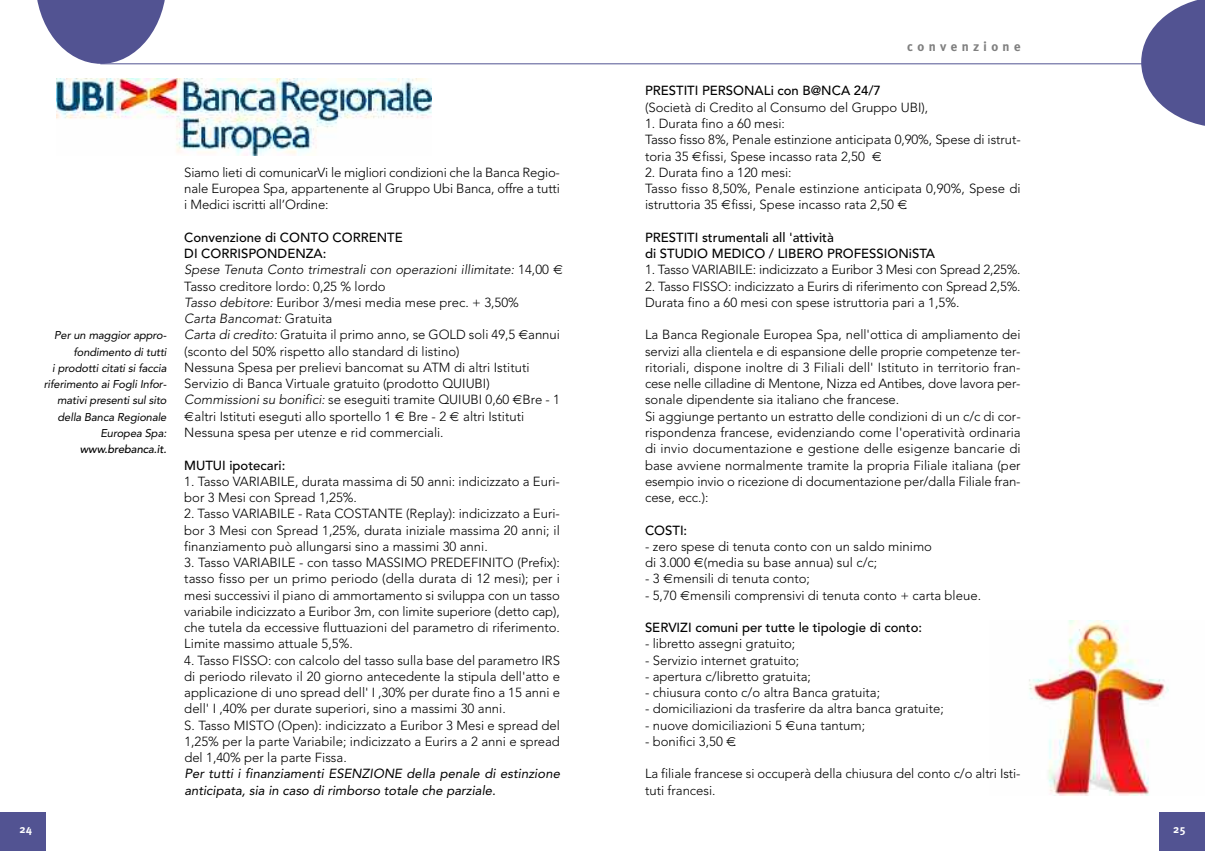
<style>
.page{position:relative;width:1205px;height:851px;background:#fff}
.page>*{position:absolute;margin:0;border:0;box-sizing:border-box;transform-origin:0 0}
.t1{font:300 13.12px/16.2px "Avenir";color:#000}
.t2{font:500 13.12px/16.2px "Avenir";color:#000}
.t3{font:italic 13.12px/16.2px "Avenir";letter-spacing:.005em;color:#000}
.t4{font:italic 300 13.12px "Avenir";color:#000}
.t5{font:700 13.12px "Meta";letter-spacing:.34em;color:#808080}
.t6{font:italic 11.25px/16.2px "Avenir";letter-spacing:-.01em;color:#000;text-align:right}
.t7{font:italic 500 11.25px "Avenir";letter-spacing:-.01em;color:#000}
.t8{font:700 11.25px "Meta";color:#fff}
.s1{font-style:normal}
.s2{font-style:italic}
</style>
<div class="page">
<img style="left:1029px;top:620px;width:140px;height:175px">
<div style="left:1159px;top:811px;width:46px;height:39px;background:#525392"></div>
<svg style="left:1141px;top:0;width:64px;height:126px"></svg>
<img style="left:56px;top:78px;width:376px;height:77px">
<div style="left:0;top:811px;width:46px;height:39px;background:#525392"></div>
<hr style="left:100px;top:63px;width:1052px;height:1px;background:#525392">
<svg style="left:37px;top:0;width:130px;height:64px"></svg>
<p class="t6" style="left:44px;top:328px;width:124px">Per un maggior appro&shy;fondimento di tutti<br>i prodotti citati si faccia riferimento ai Fogli Infor&shy;mativi presenti sul sito della Banca Regionale<br>Europea Spa:</p>
<p class="t7" style="left:80px;top:444px;width:88px">www.brebanca.it.</p>
<p class="t8" style="left:20px;top:822px;width:14px">24</p>
<p class="t1" style="left:184px;top:165px;width:377px;text-align:justify">Siamo lieti di comunicarVi le migliori condizioni che la Banca Regio&shy;nale Europea Spa, appartenente al Gruppo Ubi Banca, offre a tutti i Medici iscritti all’Ordine:</p>
<p class="t2" style="left:184px;top:230px;width:220px">Convenzione di CONTO CORRENTE</p>
<p class="t2" style="left:184px;top:246px;width:144px">DI CORRISPONDENZA:</p>
<p class="t4" style="left:184px;top:264px;width:366px">Spese Tenuta Conto trimestrali con operazioni illimitate: <span class="s1">14,00</span></p>
<p class="t1" style="left:184px;top:279px;width:203px">Tasso creditore lordo: 0,25 % lordo</p>
<p class="t1" style="left:184px;top:295px;width:336px"><span class="s2">Tasso debitore:</span> Euribor 3/mesi media mese prec. + 3,50%</p>
<p class="t4" style="left:184px;top:313px;width:150px">Carta Bancomat: <span class="s1">Gratuita</span></p>
<p class="t1" style="left:184px;top:328px;width:377px"><span class="s2">Carta di credito:</span> Gratuita il primo anno, se GOLD soli 49,5 annui</p>
<p class="t1" style="left:184px;top:344px;width:277px">(sconto del 50% rispetto allo standard di listino)</p>
<p class="t1" style="left:184px;top:360px;width:347px">Nessuna Spesa per prelievi bancomat su ATM di altri Istituti</p>
<p class="t1" style="left:184px;top:376px;width:307px">Servizio di Banca Virtuale gratuito (prodotto QUIUBI)</p>
<p class="t1" style="left:184px;top:393px;width:377px"><span class="s2">Commissioni su bonifici:</span> se eseguiti tramite QUIUBI 0,60 Bre - 1</p>
<p class="t1" style="left:194px;top:409px;width:198px">altri Istituti eseguti allo sportello 1</p>
<p class="t1" style="left:408px;top:409px;width:39px">Bre - 2</p>
<p class="t1" style="left:463px;top:409px;width:62px">altri Istituti</p>
<p class="t1" style="left:184px;top:425px;width:261px">Nessuna spesa per utenze e rid commerciali.</p>
<p class="t2" style="left:184px;top:458px;width:103px">MUTUI ipotecari:</p>
<p class="t1" style="left:184px;top:474px;width:377px">1. Tasso VARIABILE, durata massima di 50 anni: indicizzato a Euri&shy;bor 3 Mesi con Spread 1,25%.</p>
<p class="t1" style="left:184px;top:506px;width:377px;text-align:justify">2. Tasso VARIABILE - Rata COSTANTE (Replay): indicizzato a Euri&shy;bor 3 Mesi con Spread 1,25%, durata iniziale massima 20 anni; il finanziamento può allungarsi sino a massimi 30 anni.</p>
<p class="t1" style="left:184px;top:555px;width:377px;text-align:justify">3. Tasso VARIABILE - con tasso MASSIMO PREDEFINITO (Prefix): tasso fisso per un primo periodo (della durata di 12 mesi); per i mesi successivi il piano di ammortamento si sviluppa con un tasso variabile indicizzato a Euribor 3m, con limite superiore (detto cap), che tutela da eccessive fluttuazioni del parametro di riferimento.<br>Limite massimo attuale 5,5%.</p>
<p class="t1" style="left:184px;top:653px;width:377px">4. Tasso FISSO: con calcolo del tasso sulla base del parametro IRS di periodo rilevato il 20 giorno antecedente la stipula dell'atto e applicazione di uno spread dell' I ,30% per durate fino a 15 anni e dell' I ,40% per durate superiori, sino a massimi 30 anni.<br>S. Tasso MISTO (Open): indicizzato a Euribor 3 Mesi e spread del 1,25% per la parte Variabile; indicizzato a Eurirs a 2 anni e spread del 1,40% per la parte Fissa.</p>
<p class="t3" style="left:184px;top:766px;width:377px">Per tutti i finanziamenti ESENZIONE della penale di estinzione anticipata, sia in caso di rimborso totale che parziale.</p>
<p class="t5" style="left:907px;top:39px;width:115px">convenzione</p>
<p class="t2" style="left:645px;top:84px;width:237px">PRESTITI PERSONALi con B@NCA 24/7</p>
<p class="t1" style="left:645px;top:100px;width:285px">(Società di Credito al Consumo del Gruppo UBI),</p>
<p class="t1" style="left:645px;top:116px;width:377px">1. Durata fino a 60 mesi:<br>Tasso fisso 8%, Penale estinzione anticipata 0,90%, Spese di istrut&shy;toria 35 fissi, Spese incasso rata 2,50 .</p>
<p class="t1" style="left:645px;top:165px;width:377px">2. Durata fino a 120 mesi:<br>Tasso fisso 8,50%, Penale estinzione anticipata 0,90%, Spese di istruttoria 35 fissi, Spese incasso rata 2,50 .</p>
<p class="t2" style="left:645px;top:230px;width:291px">PRESTITI strumentali all 'attività<br>di STUDIO MEDICO / LIBERO PROFESSIONiSTA</p>
<p class="t1" style="left:645px;top:263px;width:377px">1. Tasso VARIABILE: indicizzato a Euribor 3 Mesi con Spread 2,25%.</p>
<p class="t1" style="left:645px;top:279px;width:377px">2. Tasso FISSO: indicizzato a Eurirs di riferimento con Spread 2,5%.<br>Durata fino a 60 mesi con spese istruttoria pari a 1,5%.</p>
<p class="t1" style="left:645px;top:328px;width:377px">La Banca Regionale Europea Spa, nell'ottica di ampliamento dei servizi alla clientela e di espansione delle proprie competenze ter&shy;ritoriali, dispone inoltre di 3 Filiali dell' Istituto in territorio fran&shy;cese nelle cilladine di Mentone, Nizza ed Antibes, dove lavora per&shy;sonale dipendente sia italiano che francese.<br>Si aggiunge pertanto un estratto delle condizioni di un c/c di cor&shy;rispondenza francese, evidenziando come l'operatività ordinaria di invio documentazione e gestione delle esigenze bancarie di base avviene normalmente tramite la propria Filiale italiana (per esempio invio o ricezione di documentazione per/dalla Filiale fran&shy;cese, ecc.):</p>
<p class="t2" style="left:645px;top:523px;width:44px">COSTI:</p>
<p class="t1" style="left:645px;top:539px;width:288px">- zero spese di tenuta conto con un saldo minimo di 3.000 (media su base annua) sul c/c;</p>
<p class="t1" style="left:645px;top:571px;width:166px">- 3 mensili di tenuta conto;</p>
<p class="t1" style="left:645px;top:588px;width:338px">- 5,70 mensili comprensivi di tenuta conto + carta bleue.</p>
<p class="t2" style="left:645px;top:620px;width:279px">SERVIZI comuni per tutte le tipologie di conto:</p>
<p class="t1" style="left:645px;top:636px;width:152px">- libretto assegni gratuito;</p>
<p class="t1" style="left:645px;top:653px;width:156px">- Servizio internet gratuito;</p>
<p class="t1" style="left:645px;top:669px;width:167px">- apertura c/libretto gratuita;</p>
<p class="t1" style="left:645px;top:685px;width:237px">- chiusura conto c/o altra Banca gratuita;</p>
<p class="t1" style="left:645px;top:701px;width:300px">- domiciliazioni da trasferire da altra banca gratuite;</p>
<p class="t1" style="left:645px;top:718px;width:222px">- nuove domiciliazioni 5 una tantum;</p>
<p class="t1" style="left:645px;top:734px;width:93px">- bonifici 3,50 .</p>
<p class="t1" style="left:645px;top:766px;width:377px">La filiale francese si occuperà della chiusura del conto c/o altri Isti&shy;tuti francesi.</p>
<p class="t8" style="left:1173px;top:822px;width:14px">25</p>
</div>
